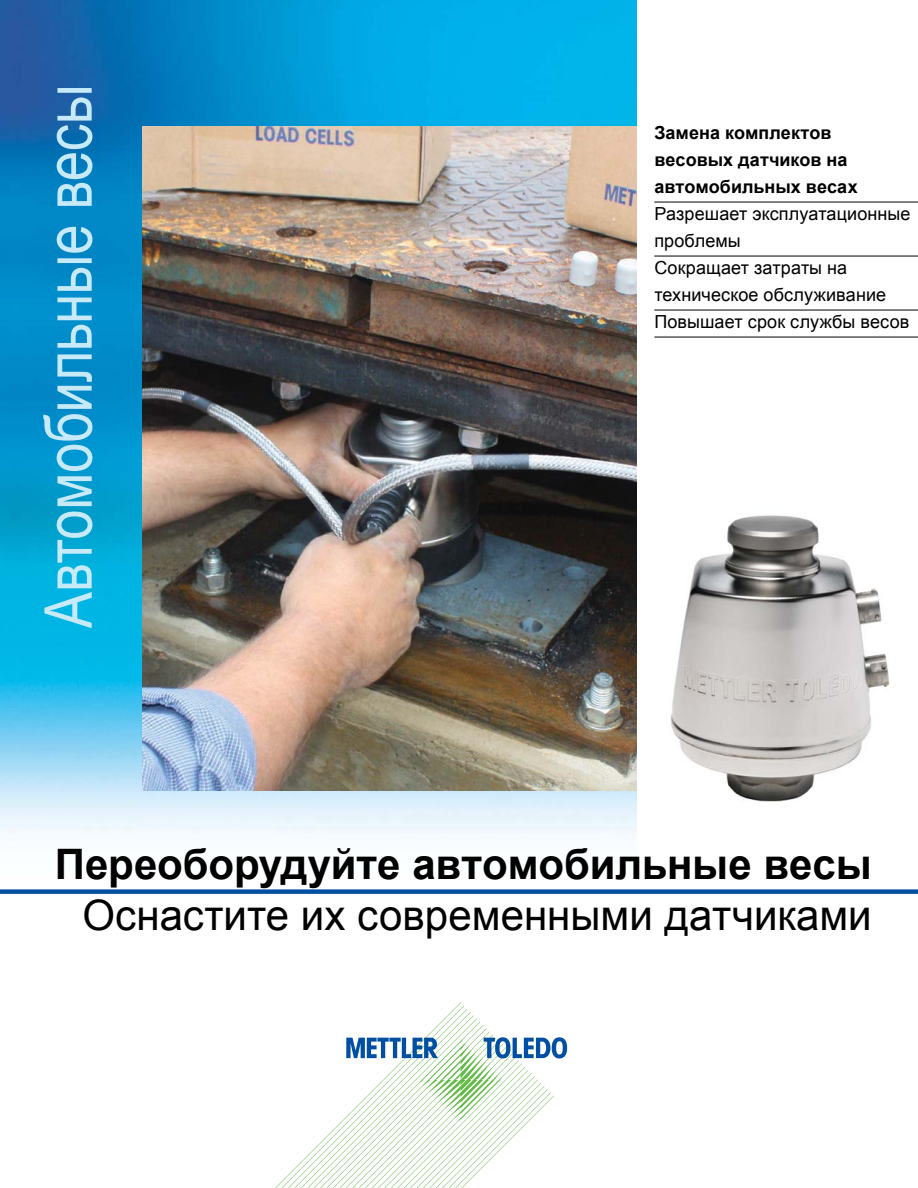
<style>
.page{position:relative;width:918px;height:1188px;background:#fff}
.page>*{position:absolute;margin:0;border:0;box-sizing:border-box;transform-origin:0 0}
.t1{font:66px "Arial Narrow";letter-spacing:-.005em;color:#c7eafb}
.t2{font:42px "Arial";color:#000}
.t3{font:700 42px "Arial";letter-spacing:-.005em;color:#000}
.t4{font:18px/27px "Arial";letter-spacing:.005em;color:#000}
.t5{font:700 18px/27px "Arial";letter-spacing:.005em;color:#000}
</style>
<div class="page">
<svg style="left:275px;top:1002px;width:292px;height:186px"></svg>
<img style="left:0;top:0;width:636px;height:836px">
<hr style="left:654px;top:202px;width:264px;height:1px;background:#000">
<hr style="left:654px;top:256px;width:264px;height:1px;background:#000">
<hr style="left:654px;top:310px;width:264px;height:1px;background:#000">
<hr style="left:654px;top:337px;width:264px;height:1px;background:#000">
<img style="left:142px;top:127px;width:494px;height:664px">
<div style="left:0;top:889px;width:918px;height:5px;background:#004fa3"></div>
<img style="left:671px;top:515px;width:219px;height:287px">
<h1 class="t1" style="left:20px;top:628px;width:546px;rotate:-90deg">Автомобильные весы</h1>
<p class="t5" style="left:654px;top:120px;width:205px">Замена комплектов весовых датчиков на автомобильных весах</p>
<p class="t4" style="left:654px;top:201px;width:258px">Разрешает эксплуатационные проблемы<br>Сокращает затраты на техническое обслуживание<br>Повышает срок службы весов</p>
<h2 class="t3" style="left:55px;top:836px;width:818px">Переоборудуйте автомобильные весы</h2>
<h2 class="t2" style="left:83px;top:888px;width:791px">Оснастите их современными датчиками</h2>
</div>
